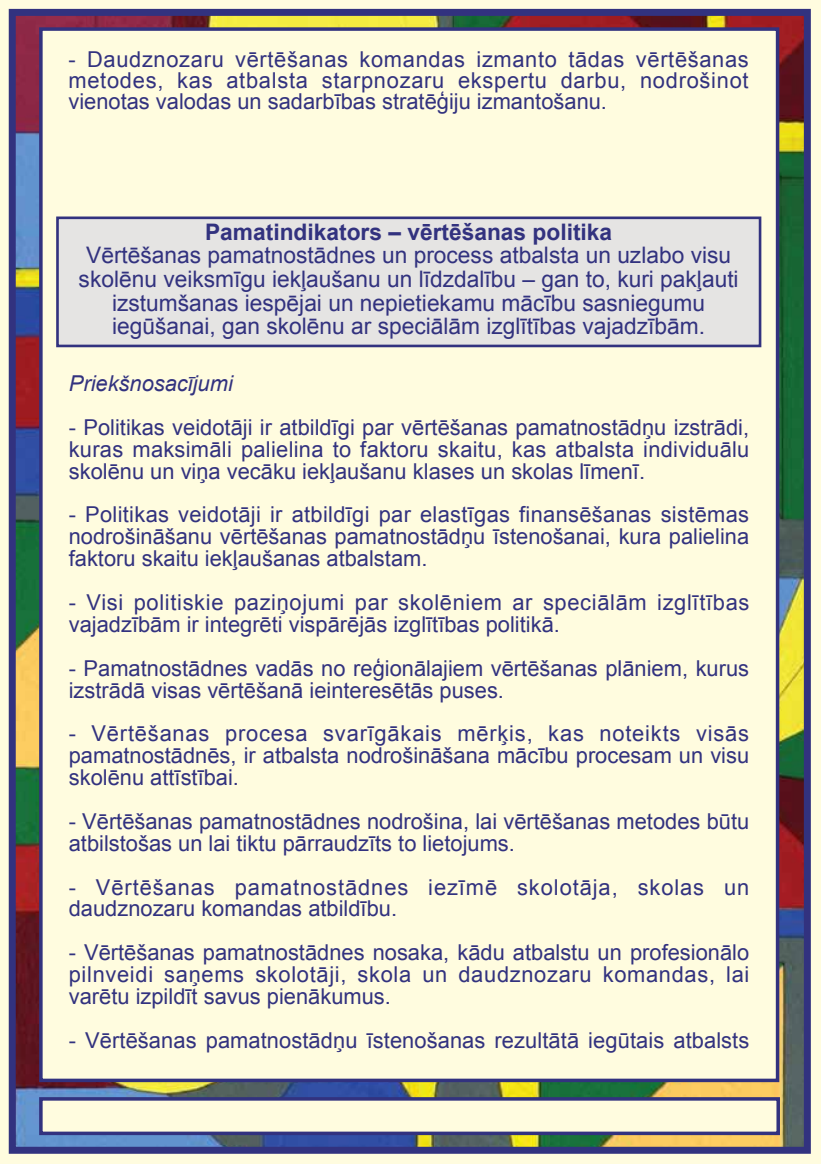
<style>
.page{position:relative;width:821px;height:1164px;background:#fff}
.page>*{position:absolute;margin:0;border:0;box-sizing:border-box;transform-origin:0 0}
.t1{font:22.75px/23.6px "Arial";color:#32327f;text-align:center}
.t2{font:700 22.75px "Arial";color:#32327f}
.t3{font:21.88px/21.9px "Arial";color:#32327f;text-align:justify}
.t4{font:21.88px/21.9px "Arial";letter-spacing:.03em;color:#32327f}
.t5{font:21.88px/21.9px "Arial";letter-spacing:.04em;color:#32327f}
.t6{font:italic 21.88px "Arial";color:#32327f}
</style>
<div class="page">
<img style="left:17px;top:17px;width:786px;height:1128px">
<div style="left:0;top:0;width:821px;height:12px;background:#fffcdf"></div>
<div style="left:807px;top:0;width:14px;height:1163px;background:#fffcdf"></div>
<div style="left:0;top:1150px;width:821px;height:13px;background:#fffcdf"></div>
<div style="left:0;top:0;width:12px;height:1163px;background:#fffcdf"></div>
<div style="left:9px;top:9px;width:802px;height:1144px;border:7px solid #32327f"></div>
<div style="left:39px;top:27px;width:740px;height:1054px;background:#fffcdf;border:4px solid #32327f"></div>
<div style="left:56px;top:216px;width:705px;height:131px;background:#e5e4e3;border:3px solid #32327f"></div>
<div style="left:39px;top:1096px;width:741px;height:38px;background:#fffcdf;border:4px solid #32327f"></div>
<p class="t3" style="left:68px;top:49px;width:682px;line-height:21px">- Daudznozaru vērtēšanas komandas izmanto tādas vērtēšanas metodes, kas atbalsta starpnozaru ekspertu darbu, nodrošinot vienotas valodas un sadarbības stratēģiju izmantošanu.</p>
<p class="t2" style="left:205px;top:217px;width:409px">Pamatindikators – vērtēšanas politika</p>
<p class="t1" style="left:79px;top:244px;width:662px">Vērtēšanas pamatnostādnes un process atbalsta un uzlabo visu skolēnu veiksmīgu iekļaušanu un līdzdalību – gan to, kuri pakļauti izstumšanas iespējai un nepietiekamu mācību sasniegumu iegūšanai, gan skolēnu ar speciālām izglītības vajadzībām.</p>
<p class="t6" style="left:69px;top:369px;width:166px">Priekšnosacījumi</p>
<p class="t3" style="left:69px;top:416px;width:682px">- Politikas veidotāji ir atbildīgi par vērtēšanas pamatnostādņu izstrādi, kuras maksimāli palielina to faktoru skaitu, kas atbalsta individuālu skolēnu un viņa vecāku iekļaušanu klases un skolas līmenī.</p>
<p class="t3" style="left:69px;top:504px;width:682px">- Politikas veidotāji ir atbildīgi par elastīgas finansēšanas sistēmas nodrošināšanu vērtēšanas pamatnostādņu īstenošanai, kura palielina faktoru skaitu iekļaušanas atbalstam.</p>
<p class="t4" style="left:69px;top:591px;width:682px">- Visi politiskie paziņojumi par skolēniem ar speciālām izglītības vajadzībām ir integrēti vispārējās izglītības politikā.</p>
<p class="t3" style="left:69px;top:657px;width:682px">- Pamatnostādnes vadās no reģionālajiem vērtēšanas plāniem, kurus izstrādā visas vērtēšanā ieinteresētās puses.</p>
<p class="t3" style="left:69px;top:723px;width:682px">- Vērtēšanas procesa svarīgākais mērķis, kas noteikts visās pamatnostādnēs, ir atbalsta nodrošināšana mācību procesam un visu skolēnu attīstībai.</p>
<p class="t3" style="left:69px;top:810px;width:682px">- Vērtēšanas pamatnostādnes nodrošina, lai vērtēšanas metodes būtu atbilstošas un lai tiktu pārraudzīts to lietojums.</p>
<p class="t5" style="left:69px;top:876px;width:682px">- Vērtēšanas pamatnostādnes iezīmē skolotāja, skolas un daudznozaru komandas atbildību.</p>
<p class="t3" style="left:69px;top:941px;width:682px">- Vērtēšanas pamatnostādnes nosaka, kādu atbalstu un profesionālo pilnveidi saņems skolotāji, skola un daudznozaru komandas, lai varētu izpildīt savus pienākumus.</p>
<p class="t3" style="left:69px;top:1029px;width:682px">- Vērtēšanas pamatnostādņu īstenošanas rezultātā iegūtais atbalsts</p>
</div>
